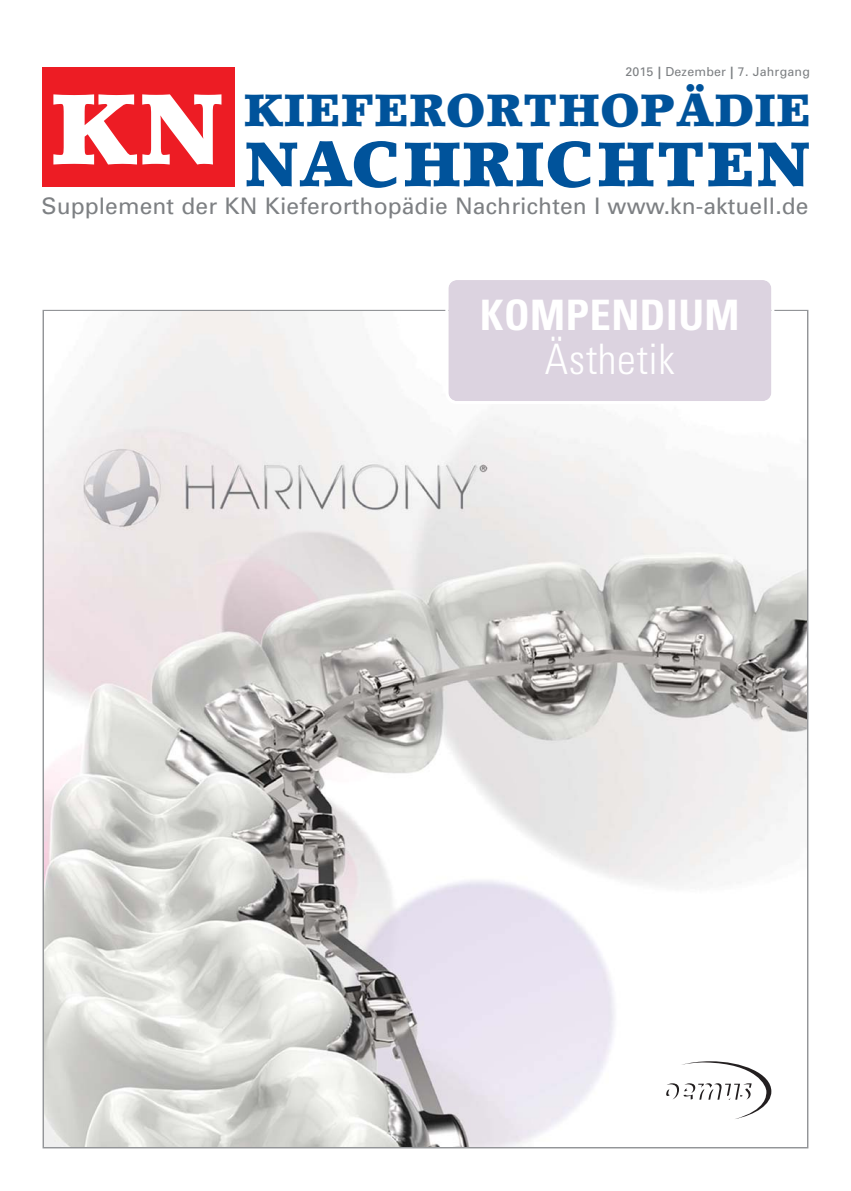
<style>
.page{position:relative;width:851px;height:1191px;background:#fff}
.page>*{position:absolute;margin:0;border:0;box-sizing:border-box;transform-origin:0 0}
.t1{font:900 61.95px "Lino Letter";letter-spacing:.005em;color:#00539b}
.t2{font:900 44.85px "Lino Letter";letter-spacing:.005em;color:#00539b}
.t3{font:700 condensed 42px "Univers";letter-spacing:.015em;color:#fff}
.t4{font:300 condensed 42px "Univers";letter-spacing:.015em;color:#fff}
.t5{font:22.8px "Univers";letter-spacing:.005em;color:#7d8083}
.t6{font:12.45px "Univers";letter-spacing:.015em;color:#7d8083}
.s1{font-weight:700}
</style>
<div class="page">
<div style="left:42px;top:67px;width:192px;height:120px;background:#ed1c24"></div>
<svg style="left:53px;top:94px;width:168px;height:70px"></svg>
<img style="left:44px;top:311px;width:762px;height:836px">
<div style="left:445px;top:280px;width:329px;height:124px;background:#dcd3e0"></div>
<svg style="left:666px;top:1061px;width:105px;height:58px"></svg>
<p class="t6" style="left:625px;top:67px;width:186px">2015 <span class="s1">|</span> Dezember <span class="s1">|</span> 7. Jahrgang</p>
<h2 class="t2" style="left:244px;top:94px;width:568px">KIEFERORTHOPÄDIE</h2>
<h1 class="t1" style="left:244px;top:141px;width:568px">NACHRICHTEN</h1>
<p class="t5" style="left:41px;top:198px;width:768px">Supplement der KN Kieferorthopädie Nachrichten I www.kn-aktuell.de</p>
<h3 class="t3" style="left:480px;top:300px;width:261px">KOMPENDIUM</h3>
<h3 class="t4" style="left:545px;top:344px;width:131px">Ästhetik</h3>
</div>
